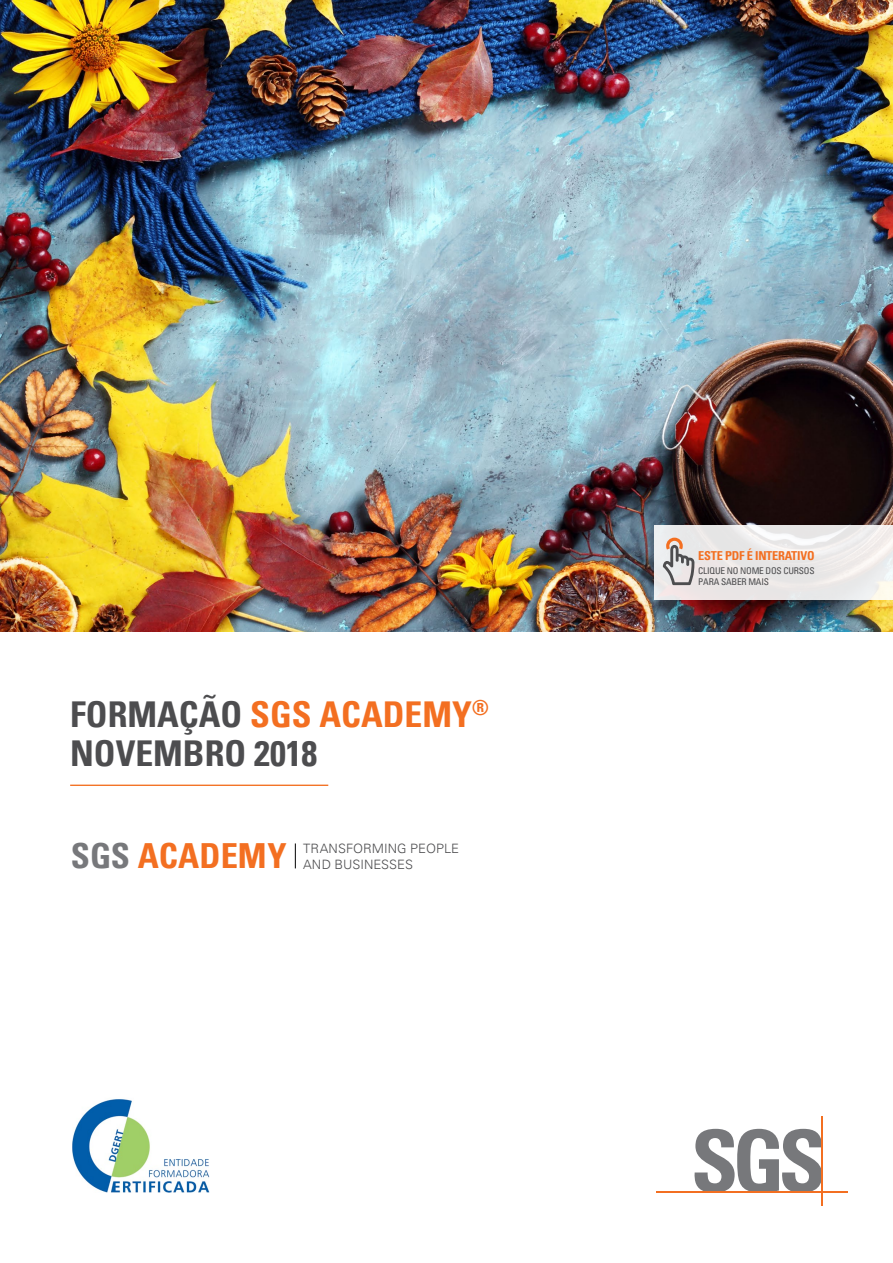
<style>
.page{position:relative;width:893px;height:1263px;background:#fff}
.page>*{position:absolute;margin:0;border:0;box-sizing:border-box;transform-origin:0 0}
.t1{font:700 condensed 35.55px/38.5px "Univers LT";color:#4d4d4f}
.t2{font:700 condensed 34.5px "Univers";color:#f36f21}
.t3{font:300 12.9px/15.6px "Univers";color:#4d4d4f}
.t4{font:700 condensed 12.3px "Univers LT";letter-spacing:-.02em;color:#f36f21}
.t5{font:condensed 9.3px/11.1px "Univers";letter-spacing:-.02em;color:#4d4d4f}
.s1{color:#f36f21}
.s2{color:#77787b}
</style>
<div class="page">
<svg style="left:694px;top:1129px;width:128px;height:62px"></svg>
<hr style="left:656px;top:1191px;width:191px;height:2px;background:#f36f21">
<hr style="left:822px;top:1116px;width:1px;height:90px;background:#f36f21">
<svg style="left:295px;top:843px;width:1px;height:25px"></svg>
<hr style="left:70px;top:785px;width:258px;height:1px;background:#f36f21">
<img style="left:72px;top:1099px;width:138px;height:94px">
<img style="left:0;top:0;width:893px;height:631px">
<svg style="left:655px;top:525px;width:238px;height:75px;background:#eceae9"></svg>
<svg style="left:663px;top:536px;width:31px;height:49px;background:#c3bbb8"></svg>
<h1 class="t1" style="left:70px;top:695px;width:420px">FORMAÇÃO <span class="s1">SGS ACADEMY</span><sup>®<br></sup>NOVEMBRO 2018</h1>
<h2 class="t2" style="left:71px;top:835px;width:217px"><span class="s2">SGS</span> ACADEMY</h2>
<h3 class="t3" style="left:303px;top:841px;width:157px">TRANSFORMING PEOPLE<br>AND BUSINESSES</h3>
<h3 class="t4" style="left:698px;top:548px;width:118px">ESTE PDF É INTERATIVO</h3>
<p class="t5" style="left:698px;top:565px;width:118px">CLIQUE NO NOME DOS CURSOS<br>PARA SABER MAIS</p>
</div>
